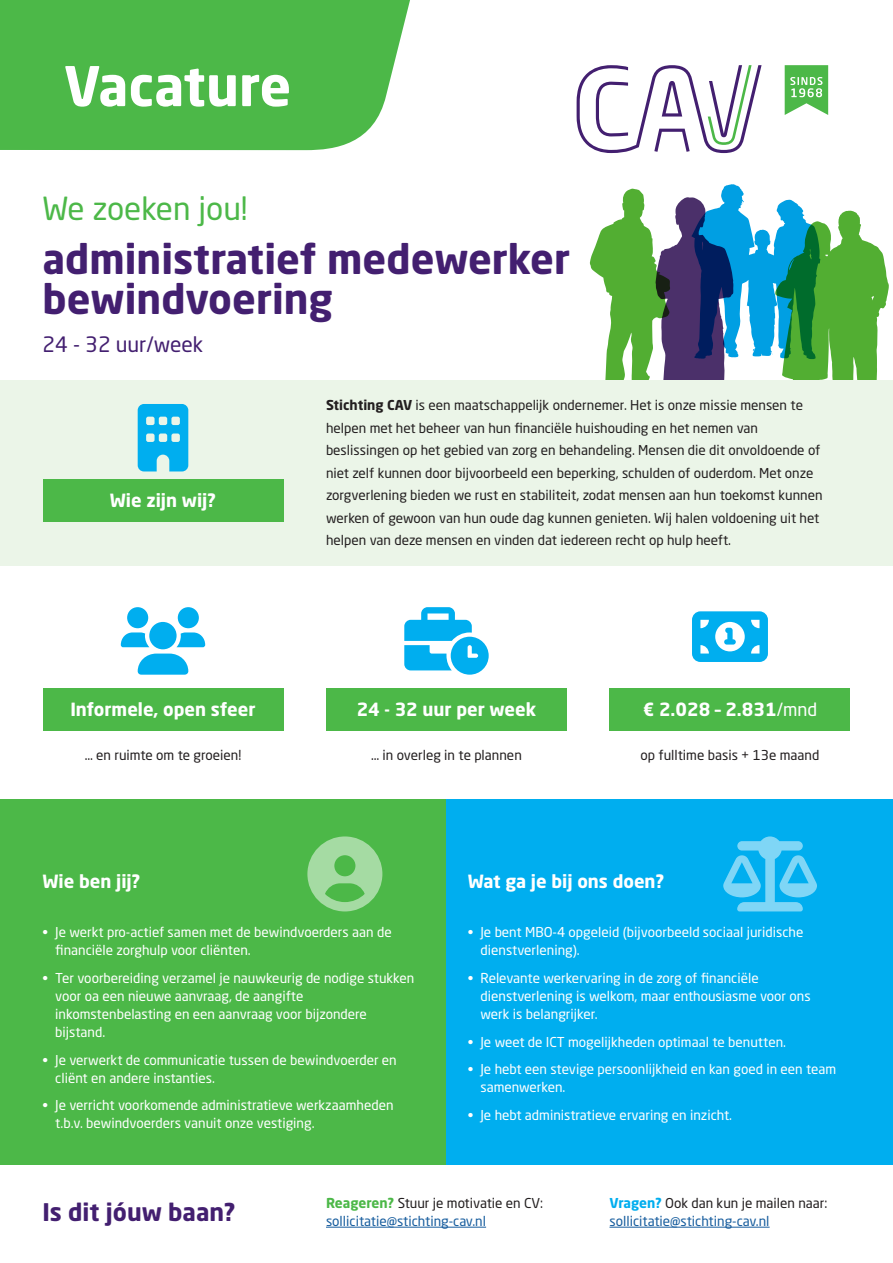
<style>
.page{position:relative;width:893px;height:1263px;background:#fff}
.page>*{position:absolute;margin:0;border:0;box-sizing:border-box;transform-origin:0 0}
.Gemeentenieuws_brood{font:700 54px "Neo Sans Std";color:#fff}
.Gemeentenieuws_brood-2{font:700 40.5px/40.5px "Neo Sans Std";color:#431f70}
.Gemeentenieuws_brood-3{font:31.5px "Neo Sans Std";color:#4cb848}
.Gemeentenieuws_brood-4{font:700 24px "Neo Sans Std";color:#431f70}
.Gemeentenieuws_brood-5{font:21px "Neo Sans Std";color:#431f70}
.Gemeentenieuws_brood-6{font:700 18px "Neo Sans Std";color:#fff}
.t1{font:13.5px/18px "Neo Sans Std";color:#fff}
.Gemeentenieuws_brood-7{font:13.5px/22.5px "Neo Sans Std";color:#231f20}
.Gemeentenieuws_brood-8{font:13.5px/18px "Neo Sans Std";color:#175d9e}
.s1{font-weight:700}
.s2{font-weight:400}
.s3{font-weight:700;color:#4cb848}
.s4{font-weight:700;color:#00aeef}
.s5{color:#231f20}
</style>
<div class="page">
<svg style="left:590px;top:184px;width:299px;height:197px"></svg>
<div style="left:0;top:381px;width:893px;height:185px;background:#ebf5e8"></div>
<div style="left:0;top:799px;width:446px;height:366px;background:#4cb848"></div>
<div style="left:446px;top:799px;width:447px;height:366px;background:#00aeef"></div>
<div style="left:43px;top:688px;width:240px;height:42px;background:#4cb848"></div>
<div style="left:326px;top:688px;width:241px;height:42px;background:#4cb848"></div>
<div style="left:609px;top:688px;width:241px;height:42px;background:#4cb848"></div>
<div style="left:43px;top:479px;width:240px;height:42px;background:#4cb848"></div>
<hr style="left:326px;top:1227px;width:160px;height:1px;background:#175d9e">
<hr style="left:609px;top:1227px;width:161px;height:1px;background:#175d9e">
<svg style="left:577px;top:65px;width:185px;height:88px"></svg>
<svg style="left:785px;top:65px;width:43px;height:50px"></svg>
<div style="left:0;top:0;width:410px;height:150px;background:#4cb848"></div>
<p class="Gemeentenieuws_brood" style="left:64px;top:52px;width:229px">Vacature</p>
<p class="Gemeentenieuws_brood-3" style="left:43px;top:189px;width:207px">We zoeken jou!</p>
<p class="Gemeentenieuws_brood-2" style="left:43px;top:237px;width:529px">administratief medewerker bewindvoering</p>
<p class="Gemeentenieuws_brood-5" style="left:43px;top:331px;width:162px">24 - 32 uur/week</p>
<p class="Gemeentenieuws_brood-6" style="left:110px;top:489px;width:108px">Wie zijn wij?</p>
<p class="Gemeentenieuws_brood-7" style="left:326px;top:394px;width:498px"><span class="s1">Stichting CAV</span> is een maatschappelijk ondernemer. Het is onze missie mensen te helpen met het beheer van hun financiële huishouding en het nemen van beslissingen op het gebied van zorg en behandeling. Mensen die dit onvoldoende of niet zelf kunnen door bijvoorbeeld een beperking, schulden of ouderdom. Met onze zorgverlening bieden we rust en stabiliteit, zodat mensen aan hun toekomst kunnen werken of gewoon van hun oude dag kunnen genieten. Wij halen voldoening uit het helpen van deze mensen en vinden dat iedereen recht op hulp heeft.</p>
<p class="Gemeentenieuws_brood-6" style="left:70px;top:698px;width:187px">Informele, open sfeer</p>
<p class="Gemeentenieuws_brood-6" style="left:357px;top:698px;width:181px">24 - 32 uur per week</p>
<p class="Gemeentenieuws_brood-6" style="left:643px;top:698px;width:176px">€ 2.028 – 2.831<span class="s2">/mnd</span></p>
<p class="Gemeentenieuws_brood-7" style="left:85px;top:743px;width:158px">… en ruimte om te groeien!</p>
<p class="Gemeentenieuws_brood-7" style="left:371px;top:743px;width:152px">… in overleg in te plannen</p>
<p class="Gemeentenieuws_brood-7" style="left:640px;top:743px;width:180px">op fulltime basis + 13e maand</p>
<p class="Gemeentenieuws_brood-6" style="left:43px;top:869px;width:99px">Wie ben jij?</p>
<p class="Gemeentenieuws_brood-6" style="left:468px;top:869px;width:198px">Wat ga je bij ons doen?</p>
<p class="t1" style="left:55px;top:923px;width:338px;text-indent:-13px">• Je werkt pro-actief samen met de bewindvoerders aan de financiële zorghulp voor cliënten.</p>
<p class="t1" style="left:55px;top:969px;width:361px;text-indent:-13px">• Ter voorbereiding verzamel je nauwkeurig de nodige stukken voor oa een nieuwe aanvraag, de aangifte inkomstenbelasting en een aanvraag voor bijzondere bijstand.</p>
<p class="t1" style="left:55px;top:1050px;width:343px;text-indent:-13px">• Je verwerkt de communicatie tussen de bewindvoerder en cliënt en andere instanties.</p>
<p class="t1" style="left:55px;top:1096px;width:340px;text-indent:-13px">• Je verricht voorkomende administratieve werkzaamheden t.b.v. bewindvoerders vanuit onze vestiging.</p>
<p class="t1" style="left:480px;top:923px;width:324px;text-indent:-13px">• Je bent MBO-4 opgeleid (bijvoorbeeld sociaal juridische dienstverlening).</p>
<p class="t1" style="left:480px;top:969px;width:332px;text-indent:-13px">• Relevante werkervaring in de zorg of financiële dienstverlening is welkom, maar enthousiasme voor ons werk is belangrijker.</p>
<p class="t1" style="left:468px;top:1032px;width:320px">• Je weet de ICT mogelijkheden optimaal te benutten.</p>
<p class="t1" style="left:480px;top:1060px;width:357px;text-indent:-13px">• Je hebt een stevige persoonlijkheid en kan goed in een team samenwerken.</p>
<p class="t1" style="left:468px;top:1105px;width:266px">• Je hebt administratieve ervaring en inzicht.</p>
<p class="Gemeentenieuws_brood-4" style="left:43px;top:1197px;width:195px">Is dit jóuw baan?</p>
<p class="Gemeentenieuws_brood-7" style="left:326px;top:1192px;width:219px"><span class="s3">Reageren?</span> Stuur je motivatie en CV:</p>
<p class="Gemeentenieuws_brood-8" style="left:326px;top:1212px;width:162px">sollicitatie@stichting-cav.nl</p>
<p class="Gemeentenieuws_brood-8" style="left:609px;top:1194px;width:219px"><span class="s4">Vragen?</span> <span class="s5">Ook dan kun je mailen naar: </span>sollicitatie@stichting-cav.nl</p>
</div>
